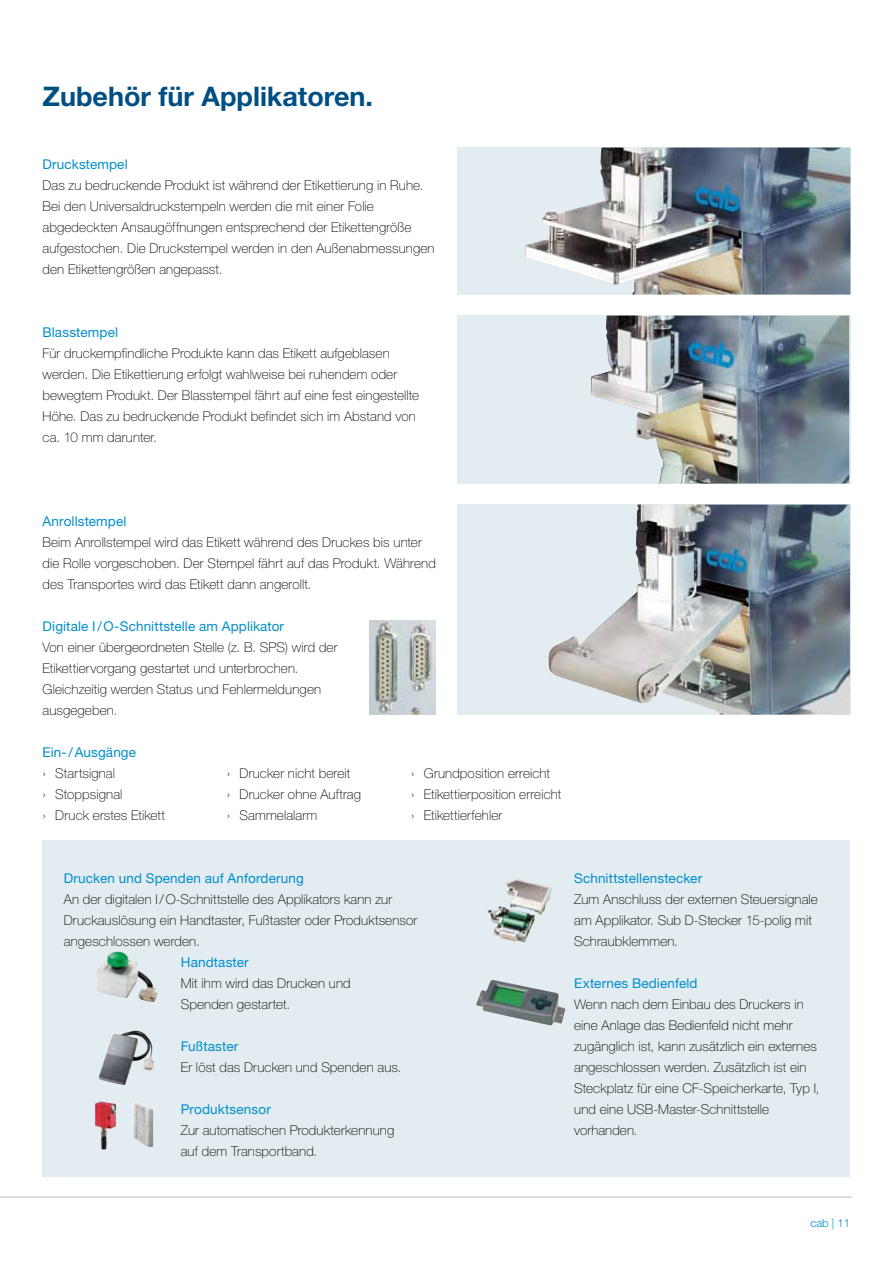
<style>
.page{position:relative;width:893px;height:1263px;background:#fff}
.page>*{position:absolute;margin:0;border:0;box-sizing:border-box;transform-origin:0 0}
.t1{font:700 27px "Helvetica Neue";color:#004f83}
.t2{font:100 13.5px/21px "Helvetica Neue";letter-spacing:.01em;color:#000}
.t3{font:13.5px "Helvetica Neue";letter-spacing:.01em;color:#008ecb}
.t4{font:300 11.25px "Helvetica Neue";color:#008ecb}
</style>
<div class="page">
<hr style="left:0;top:1197px;width:852px;height:1px;background:#bcbec0">
<div style="left:43px;top:841px;width:807px;height:336px;background:#e2ecf1"></div>
<img style="left:487px;top:879px;width:65px;height:63px">
<img style="left:476px;top:980px;width:90px;height:45px">
<img style="left:96px;top:951px;width:62px;height:51px">
<img style="left:99px;top:1030px;width:56px;height:55px">
<img style="left:95px;top:1101px;width:58px;height:48px">
<div style="left:457px;top:148px;width:393px;height:147px;background:#e2ecf1"></div>
<img style="left:525px;top:148px;width:325px;height:147px">
<div style="left:457px;top:316px;width:393px;height:168px;background:#e2ecf1"></div>
<img style="left:591px;top:316px;width:258px;height:168px">
<div style="left:457px;top:505px;width:393px;height:210px;background:#e2ecf1"></div>
<img style="left:548px;top:505px;width:302px;height:210px">
<img style="left:369px;top:621px;width:67px;height:94px">
<h1 class="t1" style="left:43px;top:79px;width:332px">Zubehör für Applikatoren.</h1>
<p class="t3" style="left:43px;top:156px;width:87px">Druckstempel</p>
<p class="t2" style="left:43px;top:174px;width:394px">Das zu bedruckende Produkt ist während der Etikettierung in Ruhe.<br>Bei den Universaldruckstempeln werden die mit einer Folie abgedeckten Ansaugöffnungen entsprechend der Etikettengröße aufgestochen. Die Druckstempel werden in den Außenabmessungen den Etikettengrößen angepasst.</p>
<p class="t3" style="left:43px;top:324px;width:77px">Blasstempel</p>
<p class="t2" style="left:43px;top:342px;width:378px">Für druckempfindliche Produkte kann das Etikett aufgeblasen werden. Die Etikettierung erfolgt wahlweise bei ruhendem oder bewegtem Produkt. Der Blasstempel fährt auf eine fest eingestellte Höhe. Das zu bedruckende Produkt befindet sich im Abstand von ca. 10 mm darunter.</p>
<p class="t3" style="left:43px;top:513px;width:85px">Anrollstempel</p>
<p class="t2" style="left:43px;top:531px;width:395px">Beim Anrollstempel wird das Etikett während des Druckes bis unter die Rolle vorgeschoben. Der Stempel fährt auf das Produkt. Während des Transportes wird das Etikett dann angerollt.</p>
<p class="t3" style="left:43px;top:618px;width:243px">Digitale I/O-Schnittstelle am Applikator</p>
<p class="t2" style="left:43px;top:636px;width:296px">Von einer übergeordneten Stelle (z. B. SPS) wird der Etikettiervorgang gestartet und unterbrochen.<br>Gleichzeitig werden Status und Fehlermeldungen ausgegeben.</p>
<p class="t3" style="left:43px;top:744px;width:95px">Ein-/Ausgänge</p>
<p class="t2" style="left:43px;top:762px;width:124px">› Startsignal<br>› Stoppsignal<br>› Druck erstes Etikett</p>
<p class="t2" style="left:227px;top:762px;width:136px">› Drucker nicht bereit<br>› Drucker ohne Auftrag › Sammelalarm</p>
<p class="t2" style="left:411px;top:762px;width:152px">› Grundposition erreicht<br>› Etikettierposition erreicht › Etikettierfehler</p>
<p class="t3" style="left:64px;top:870px;width:242px">Drucken und Spenden auf Anforderung</p>
<p class="t2" style="left:64px;top:888px;width:355px">An der digitalen I/O-Schnittstelle des Applikators kann zur<br>Druckauslösung ein Handtaster, Fußtaster oder Produktsensor angeschlossen werden.</p>
<p class="t3" style="left:181px;top:954px;width:69px">Handtaster</p>
<p class="t2" style="left:181px;top:972px;width:171px">Mit ihm wird das Drucken und<br>Spenden gestartet.</p>
<p class="t3" style="left:181px;top:1038px;width:59px">Fußtaster</p>
<p class="t2" style="left:181px;top:1056px;width:222px">Er löst das Drucken und Spenden aus.</p>
<p class="t3" style="left:181px;top:1101px;width:92px">Produktsensor</p>
<p class="t2" style="left:181px;top:1119px;width:215px">Zur automatischen Produkterkennung auf dem Transportband.</p>
<p class="t3" style="left:574px;top:870px;width:130px">Schnittstellenstecker</p>
<p class="t2" style="left:574px;top:888px;width:245px">Zum Anschluss der externen Steuersignale am Applikator. Sub D-Stecker 15-polig mit<br>Schraubklemmen.</p>
<p class="t3" style="left:574px;top:975px;width:125px">Externes Bedienfeld</p>
<p class="t2" style="left:574px;top:993px;width:247px">Wenn nach dem Einbau des Druckers in eine Anlage das Bedienfeld nicht mehr zugänglich ist, kann zusätzlich ein externes angeschlossen werden. Zusätzlich ist ein Steckplatz für eine CF-Speicherkarte, Typ I, und eine USB-Master-Schnittstelle vorhanden.</p>
<p class="t4" style="left:810px;top:1216px;width:41px">cab | 11</p>
</div>
